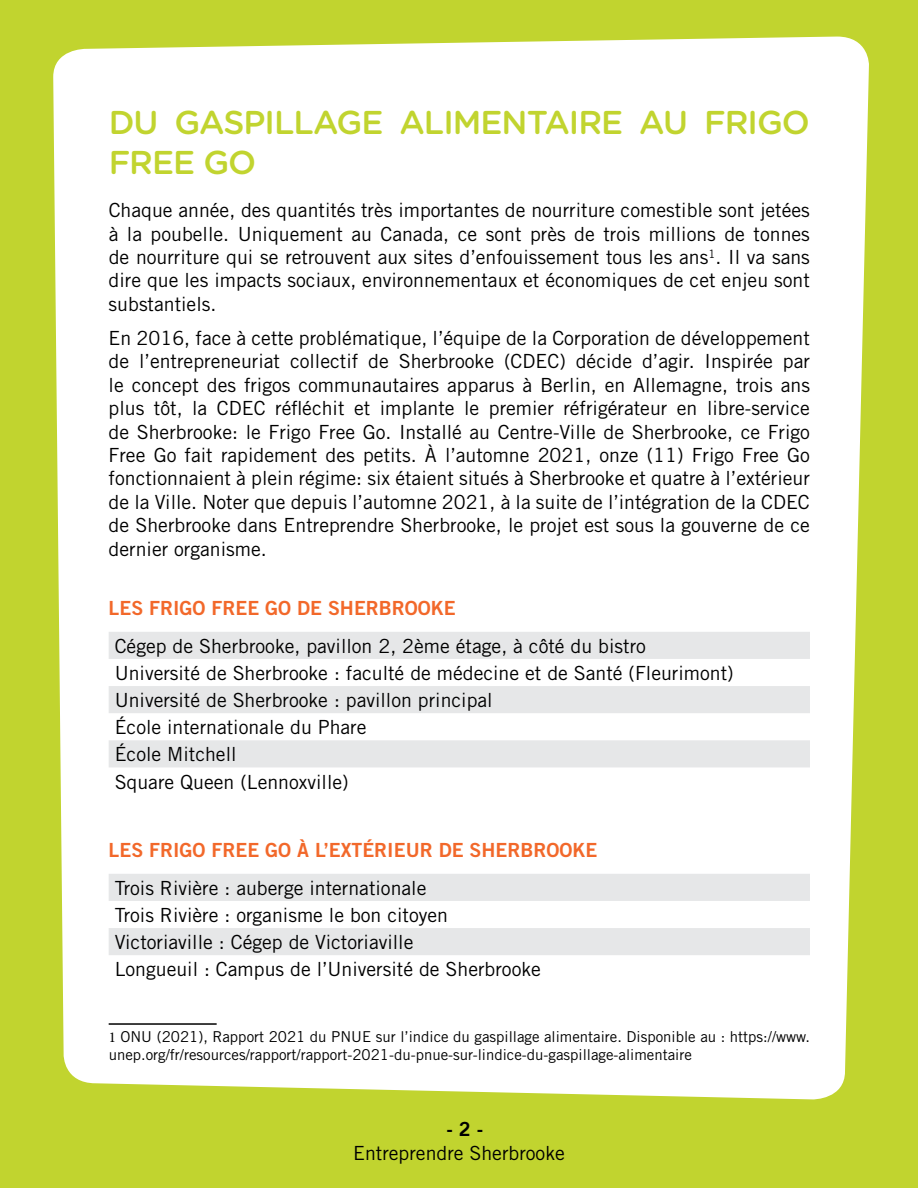
<style>
.page{position:relative;width:918px;height:1188px;background:#c1d42f}
.page>*{position:absolute;margin:0;border:0;box-sizing:border-box;transform-origin:0 0}
.t1{font:500 33px/39.6px "Gotham Rounded";letter-spacing:-.03em;color:#c1d42f}
.t2{font:19.5px/23.4px "Trade Gothic";color:#000;text-align:justify}
.t3{font:19.5px "Trade Gothic Bold Two";color:#f2682a}
.t4{font:19.5px "Trade Gothic Bold Two";color:#000}
.t5{font:15px/18px "Trade Gothic";color:#000}
.s1{font-family:"Minion Pro"}
</style>
<div class="page">
<div style="left:53px;top:37px;width:816px;height:1062px;background:#fff"></div>
<svg style="left:109px;top:632px;width:701px;height:135px;background:#f0f0f1"></svg>
<svg style="left:109px;top:874px;width:701px;height:81px;background:#eeefef"></svg>
<hr style="left:109px;top:1023px;width:108px;height:2px;background:#000">
<h1 class="t1" style="left:109px;top:102px;width:703px">DU GASPILLAGE ALIMENTAIRE AU FRIGO<br>FREE GO</h1>
<p class="t2" style="left:109px;top:198px;width:703px">Chaque année, des quantités très importantes de nourriture comestible sont jetées à la poubelle. Uniquement au Canada, ce sont près de trois millions de tonnes de nourriture qui se retrouvent aux sites d’enfouissement tous les ans<sup>1</sup>. Il va sans dire que les impacts sociaux, environnementaux et économiques de cet enjeu sont substantiels.</p>
<p class="t2" style="left:109px;top:326px;width:703px">En 2016, face à cette problématique, l’équipe de la Corporation de développement de l’entrepreneuriat collectif de Sherbrooke (CDEC) décide d’agir. Inspirée par le concept des frigos communautaires apparus à Berlin, en Allemagne, trois ans plus tôt, la CDEC réfléchit et implante le premier réfrigérateur en libre-service de Sherbrooke: le Frigo Free Go. Installé au Centre-Ville de Sherbrooke, ce Frigo Free Go fait rapidement des petits. À l’automne 2021, onze (11) Frigo Free Go fonctionnaient à plein régime: six étaient situés à Sherbrooke et quatre à l’extérieur de la Ville. Noter que depuis l’automne 2021, à la suite de l’intégration de la CDEC de Sherbrooke dans Entreprendre Sherbrooke, le projet est sous la gouverne de ce dernier organisme.</p>
<p class="t3" style="left:109px;top:596px;width:349px">LES FRIGO FREE GO DE SHERBROOKE</p>
<p class="t2" style="left:115px;top:632px;width:621px;line-height:27.2px;text-align:left">Cégep de Sherbrooke, pavillon 2, 2ème étage, à côté du bistro Université de Sherbrooke : faculté de médecine et de Santé (Fleurimont)<br>Université de Sherbrooke : pavillon principal<br>École internationale du Phare<br>École Mitchell<br>Square Queen (Lennoxville)</p>
<p class="t3" style="left:109px;top:838px;width:490px">LES FRIGO FREE GO À L’EXTÉRIEUR DE SHERBROOKE</p>
<p class="t2" style="left:115px;top:874px;width:428px;line-height:27.2px;text-align:left">Trois Rivière : auberge internationale<br>Trois Rivière : organisme le bon citoyen Victoriaville : Cégep de Victoriaville<br>Longueuil : Campus de l’Université de Sherbrooke</p>
<p class="t5" style="left:109px;top:1027px;width:703px"><span class="s1">1</span> ONU (2021), Rapport 2021 du PNUE sur l’indice du gaspillage alimentaire. Disponible au : https://www. unep.org/fr/resources/rapport/rapport-2021-du-pnue-sur-lindice-du-gaspillage-alimentaire</p>
<p class="t4" style="left:447px;top:1117px;width:38px">- 2 -</p>
<p class="t2" style="left:353px;top:1141px;width:213px">Entreprendre Sherbrooke</p>
</div>
